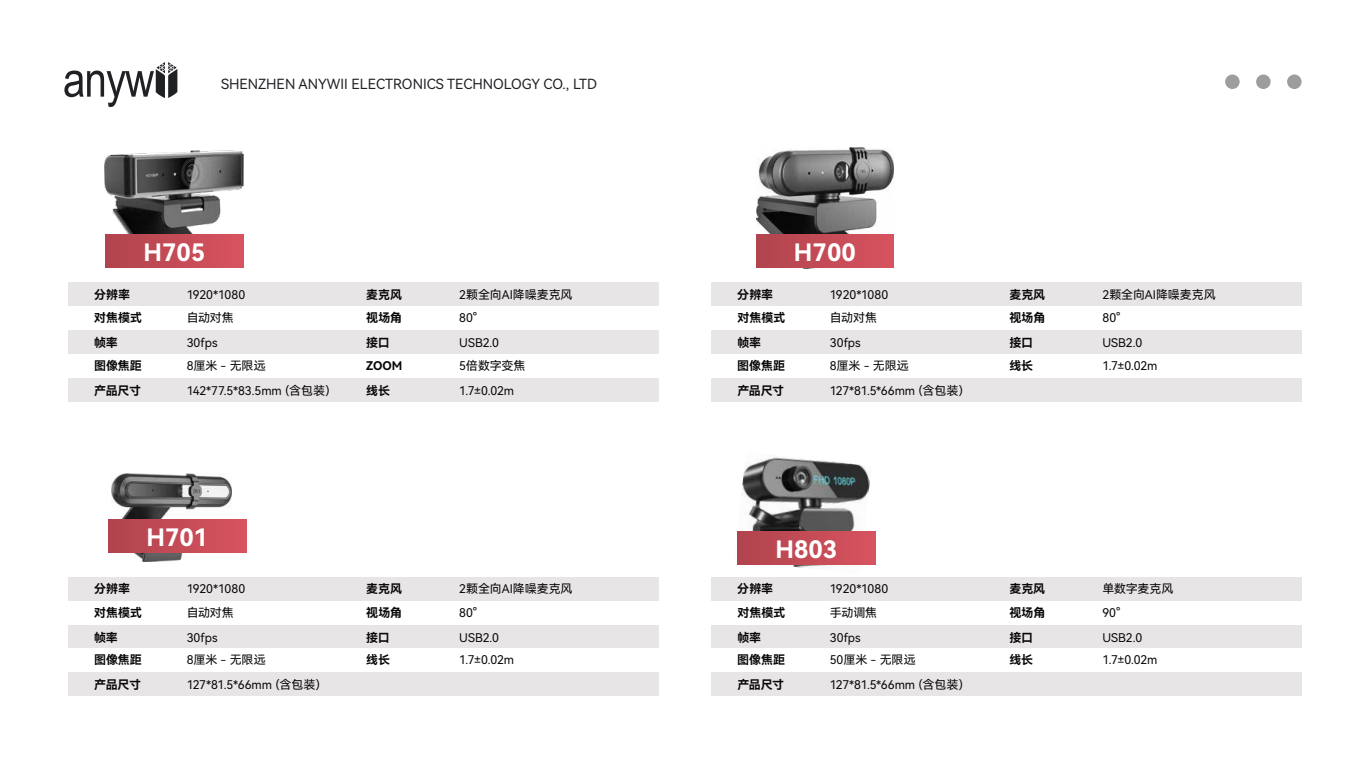
<style>
.page{position:relative;width:1366px;height:768px;background:#fff}
.page>*{position:absolute;margin:0;border:0;box-sizing:border-box;transform-origin:0 0}
.t1{font:24px "Harmony OS Sans SC Bold";color:#fff}
.t2{font:14px "Harmony OS Sans SC";color:#202125}
.t3{font:12px "Harmony OS Sans SC";letter-spacing:-.005em;color:#090707}
.t4{font:12px "Harmony OS Sans SC Bold";letter-spacing:-.01em;color:#090707}
</style>
<div class="page">
<img style="left:737px;top:457px;width:135px;height:111px">
<img style="left:111px;top:473px;width:121px;height:88px">
<img style="left:756px;top:147px;width:138px;height:122px">
<img style="left:105px;top:150px;width:139px;height:116px">
<svg style="left:64px;top:62px;width:113px;height:45px"></svg>
<div style="left:1287px;top:75px;width:15px;height:14px;background:#9d9d9f;border-radius:50%"></div>
<div style="left:1256px;top:75px;width:15px;height:14px;background:#9d9d9f;border-radius:50%"></div>
<div style="left:1225px;top:75px;width:15px;height:14px;background:#9d9d9f;border-radius:50%"></div>
<div style="left:106px;top:235px;width:137px;height:33px;background:linear-gradient(to right,#b0444e,#d7535f)"></div>
<div style="left:738px;top:531px;width:137px;height:33px;background:linear-gradient(to right,#b0444e,#d7535f)"></div>
<div style="left:756px;top:235px;width:138px;height:33px;background:linear-gradient(to right,#b0444e,#d7535f)"></div>
<div style="left:109px;top:520px;width:137px;height:33px;background:linear-gradient(to right,#b0444e,#d7535f)"></div>
<div style="left:68px;top:282px;width:590px;height:24px;background:#e7e5e5"></div>
<div style="left:68px;top:330px;width:590px;height:24px;background:#e7e5e5"></div>
<div style="left:68px;top:378px;width:590px;height:24px;background:#e7e5e5"></div>
<div style="left:68px;top:577px;width:590px;height:24px;background:#e7e5e5"></div>
<div style="left:68px;top:625px;width:590px;height:23px;background:#e7e5e5"></div>
<div style="left:68px;top:672px;width:590px;height:24px;background:#e7e5e5"></div>
<div style="left:711px;top:577px;width:591px;height:24px;background:#e7e5e5"></div>
<div style="left:711px;top:625px;width:591px;height:23px;background:#e7e5e5"></div>
<div style="left:711px;top:672px;width:591px;height:24px;background:#e7e5e5"></div>
<div style="left:711px;top:282px;width:591px;height:24px;background:#e7e5e5"></div>
<div style="left:711px;top:330px;width:591px;height:24px;background:#e7e5e5"></div>
<div style="left:711px;top:378px;width:591px;height:24px;background:#e7e5e5"></div>
<p class="t2" style="left:221px;top:74px;width:378px">SHENZHEN ANYWII ELECTRONICS TECHNOLOGY CO., LTD</p>
<h1 class="t1" style="left:143px;top:236px;width:63px">H705</h1>
<p class="t4" style="left:94px;top:286px;width:37px">分辨率</p>
<p class="t3" style="left:187px;top:286px;width:60px">1920*1080</p>
<p class="t4" style="left:366px;top:286px;width:37px">麦克风</p>
<p class="t3" style="left:459px;top:286px;width:115px">2颗全向AI降噪麦克风</p>
<p class="t4" style="left:94px;top:310px;width:50px">对焦模式</p>
<p class="t3" style="left:187px;top:310px;width:49px">自动对焦</p>
<p class="t4" style="left:366px;top:310px;width:37px">视场角</p>
<p class="t3" style="left:459px;top:310px;width:19px">80°</p>
<p class="t4" style="left:94px;top:334px;width:25px">帧率</p>
<p class="t3" style="left:187px;top:334px;width:32px">30fps</p>
<p class="t4" style="left:366px;top:334px;width:25px">接口</p>
<p class="t3" style="left:459px;top:334px;width:41px">USB2.0</p>
<p class="t4" style="left:94px;top:357px;width:49px">图像焦距</p>
<p class="t3" style="left:187px;top:357px;width:81px">8厘米 - 无限远</p>
<p class="t4" style="left:366px;top:357px;width:38px">ZOOM</p>
<p class="t3" style="left:459px;top:357px;width:68px">5倍数字变焦</p>
<p class="t4" style="left:94px;top:382px;width:48px">产品尺寸</p>
<p class="t3" style="left:187px;top:382px;width:152px">142*77.5*83.5mm（含包装）</p>
<p class="t4" style="left:366px;top:382px;width:25px">线长</p>
<p class="t3" style="left:459px;top:382px;width:56px">1.7±0.02m</p>
<h1 class="t1" style="left:146px;top:521px;width:63px">H701</h1>
<p class="t4" style="left:94px;top:581px;width:37px">分辨率</p>
<p class="t3" style="left:187px;top:581px;width:60px">1920*1080</p>
<p class="t4" style="left:366px;top:581px;width:37px">麦克风</p>
<p class="t3" style="left:459px;top:581px;width:115px">2颗全向AI降噪麦克风</p>
<p class="t4" style="left:94px;top:604px;width:50px">对焦模式</p>
<p class="t3" style="left:187px;top:604px;width:49px">自动对焦</p>
<p class="t4" style="left:366px;top:604px;width:37px">视场角</p>
<p class="t3" style="left:459px;top:604px;width:19px">80°</p>
<p class="t4" style="left:94px;top:629px;width:25px">帧率</p>
<p class="t3" style="left:187px;top:629px;width:32px">30fps</p>
<p class="t4" style="left:366px;top:629px;width:25px">接口</p>
<p class="t3" style="left:459px;top:629px;width:41px">USB2.0</p>
<p class="t4" style="left:94px;top:652px;width:49px">图像焦距</p>
<p class="t3" style="left:187px;top:652px;width:81px">8厘米 - 无限远</p>
<p class="t4" style="left:366px;top:652px;width:25px">线长</p>
<p class="t3" style="left:459px;top:652px;width:56px">1.7±0.02m</p>
<p class="t4" style="left:94px;top:677px;width:48px">产品尺寸</p>
<p class="t3" style="left:187px;top:677px;width:142px">127*81.5*66mm（含包装）</p>
<h1 class="t1" style="left:794px;top:236px;width:63px">H700</h1>
<p class="t4" style="left:737px;top:286px;width:37px">分辨率</p>
<p class="t3" style="left:830px;top:286px;width:60px">1920*1080</p>
<p class="t4" style="left:1009px;top:286px;width:37px">麦克风</p>
<p class="t3" style="left:1102px;top:286px;width:115px">2颗全向AI降噪麦克风</p>
<p class="t4" style="left:737px;top:310px;width:50px">对焦模式</p>
<p class="t3" style="left:830px;top:310px;width:49px">自动对焦</p>
<p class="t4" style="left:1009px;top:310px;width:37px">视场角</p>
<p class="t3" style="left:1102px;top:310px;width:19px">80°</p>
<p class="t4" style="left:737px;top:334px;width:25px">帧率</p>
<p class="t3" style="left:830px;top:334px;width:32px">30fps</p>
<p class="t4" style="left:1009px;top:334px;width:25px">接口</p>
<p class="t3" style="left:1102px;top:334px;width:41px">USB2.0</p>
<p class="t4" style="left:737px;top:357px;width:49px">图像焦距</p>
<p class="t3" style="left:830px;top:357px;width:81px">8厘米 - 无限远</p>
<p class="t4" style="left:1009px;top:357px;width:25px">线长</p>
<p class="t3" style="left:1102px;top:357px;width:56px">1.7±0.02m</p>
<p class="t4" style="left:737px;top:382px;width:48px">产品尺寸</p>
<p class="t3" style="left:830px;top:382px;width:142px">127*81.5*66mm（含包装）</p>
<h1 class="t1" style="left:775px;top:532px;width:63px">H803</h1>
<p class="t4" style="left:737px;top:581px;width:37px">分辨率</p>
<p class="t3" style="left:830px;top:581px;width:60px">1920*1080</p>
<p class="t4" style="left:1009px;top:581px;width:37px">麦克风</p>
<p class="t3" style="left:1102px;top:581px;width:72px">单数字麦克风</p>
<p class="t4" style="left:737px;top:604px;width:50px">对焦模式</p>
<p class="t3" style="left:830px;top:604px;width:49px">手动调焦</p>
<p class="t4" style="left:1009px;top:604px;width:37px">视场角</p>
<p class="t3" style="left:1102px;top:604px;width:19px">90°</p>
<p class="t4" style="left:737px;top:629px;width:25px">帧率</p>
<p class="t3" style="left:830px;top:629px;width:32px">30fps</p>
<p class="t4" style="left:1009px;top:629px;width:25px">接口</p>
<p class="t3" style="left:1102px;top:629px;width:41px">USB2.0</p>
<p class="t4" style="left:737px;top:652px;width:49px">图像焦距</p>
<p class="t3" style="left:830px;top:652px;width:87px">50厘米 - 无限远</p>
<p class="t4" style="left:1009px;top:652px;width:25px">线长</p>
<p class="t3" style="left:1102px;top:652px;width:56px">1.7±0.02m</p>
<p class="t4" style="left:737px;top:677px;width:48px">产品尺寸</p>
<p class="t3" style="left:830px;top:677px;width:142px">127*81.5*66mm（含包装）</p>
</div>
